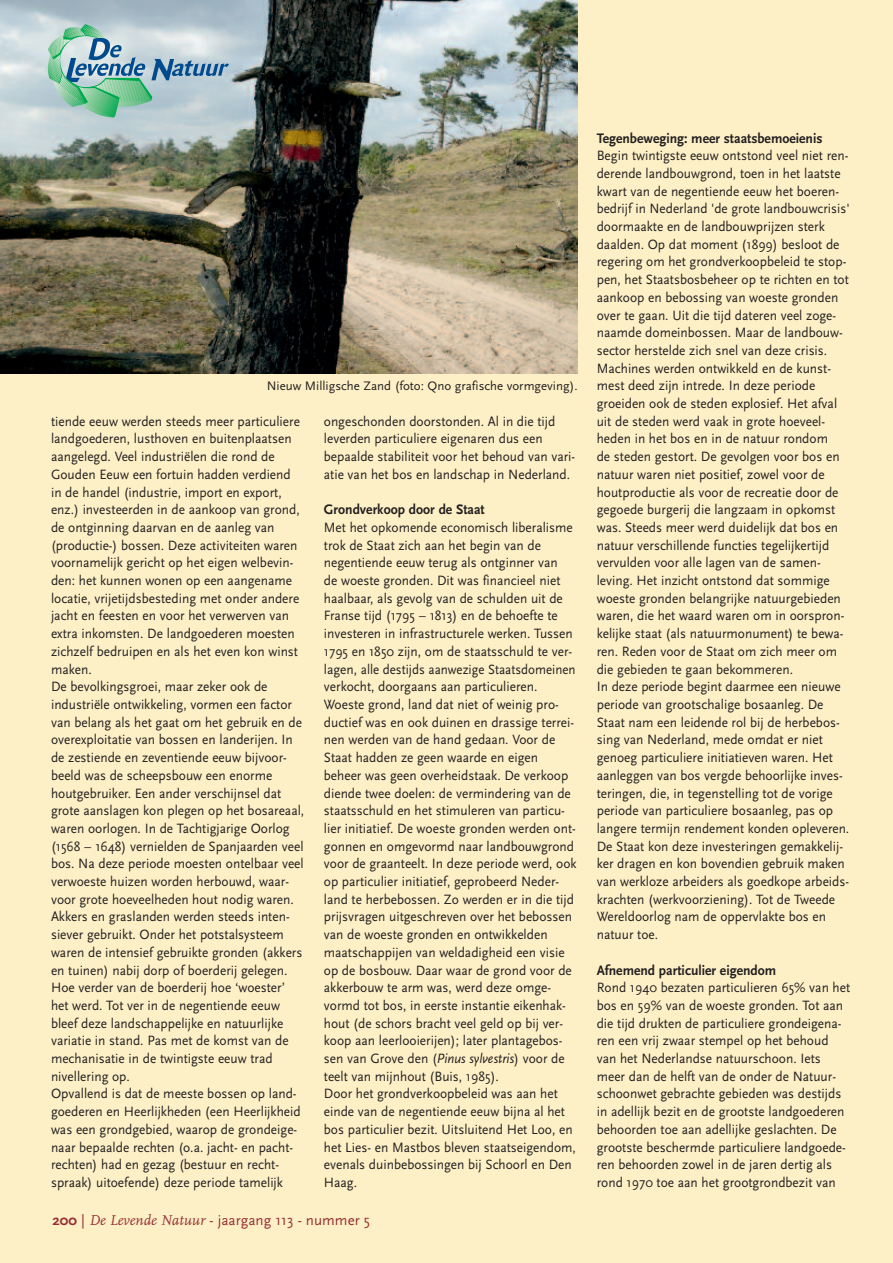
<style>
.page{position:relative;width:893px;height:1263px;background:#fef0c6}
.page>*{position:absolute;margin:0;border:0;box-sizing:border-box;transform-origin:0 0}
.t1{font:15px "Scala Sans";color:#962e33}
.t2{font:700 14.4px "Scala Sans";color:#231f20;scale:.95 1}
.t3{font:14.1px/17.7px "Scala Sans";color:#231f20;scale:.95 1}
.t4{font:12.9px "Scala Sans";color:#231f20}
.s1{font-style:italic}
.s2{font-weight:700}
.s3{font-family:"FF Scala";font-style:italic}
</style>
<div class="page">
<img style="left:0;top:0;width:578px;height:373px">
<svg style="left:46px;top:24px;width:183px;height:93px;background:#a2c4c3"></svg>
<p class="t4" style="left:267px;top:378px;width:312px">Nieuw Milligsche Zand (foto: Qno grafische vormgeving).</p>
<p class="t3" style="left:51px;top:412px;width:268px">tiende eeuw werden steeds meer particuliere landgoederen, lusthoven en buitenplaatsen aangelegd. Veel industriëlen die rond de Gouden Eeuw een fortuin hadden verdiend in de handel (industrie, import en export, enz.) investeerden in de aankoop van grond, de ontginning daarvan en de aanleg van (productie-) bossen. Deze activiteiten waren voornamelijk gericht op het eigen welbevin&shy;den: het kunnen wonen op een aangename locatie, vrijetijdsbesteding met onder andere jacht en feesten en voor het verwerven van extra inkomsten. De landgoederen moesten zichzelf bedruipen en als het even kon winst maken.<br>De bevolkingsgroei, maar zeker ook de industriële ontwikkeling, vormen een factor van belang als het gaat om het gebruik en de overexploitatie van bossen en landerijen. In de zestiende en zeventiende eeuw bijvoor&shy;beeld was de scheepsbouw een enorme houtgebruiker. Een ander verschijnsel dat grote aanslagen kon plegen op het bosareaal, waren oorlogen. In de Tachtigjarige Oorlog (1568 – 1648) vernielden de Spanjaarden veel bos. Na deze periode moesten ontelbaar veel verwoeste huizen worden herbouwd, waar&shy;voor grote hoeveelheden hout nodig waren.<br>Akkers en graslanden werden steeds inten&shy;siever gebruikt. Onder het potstalsysteem waren de intensief gebruikte gronden (akkers en tuinen) nabij dorp of boerderij gelegen.<br>Hoe verder van de boerderij hoe ‘woester’ het werd. Tot ver in de negentiende eeuw bleef deze landschappelijke en natuurlijke variatie in stand. Pas met de komst van de mechanisatie in de twintigste eeuw trad nivellering op.<br>Opvallend is dat de meeste bossen op land&shy;goederen en Heerlijkheden (een Heerlijkheid was een grondgebied, waarop de grondeige&shy;naar bepaalde rechten (o.a. jacht- en pacht&shy;rechten) had en gezag (bestuur en recht&shy;spraak) uitoefende) deze periode tamelijk</p>
<p class="t3" style="left:324px;top:412px;width:266px">ongeschonden doorstonden. Al in die tijd leverden particuliere eigenaren dus een bepaalde stabiliteit voor het behoud van vari&shy;atie van het bos en landschap in Nederland.</p>
<p class="t2" style="left:324px;top:501px;width:171px">Grondverkoop door de Staat</p>
<p class="t3" style="left:324px;top:518px;width:268px">Met het opkomende economisch liberalisme trok de Staat zich aan het begin van de negentiende eeuw terug als ontginner van<br>de woeste gronden. Dit was financieel niet haalbaar, als gevolg van de schulden uit de Franse tijd (1795 – 1813) en de behoefte te investeren in infrastructurele werken. Tussen 1795 en 1850 zijn, om de staatsschuld te ver&shy;lagen, alle destijds aanwezige Staatsdomeinen verkocht, doorgaans aan particulieren.<br>Woeste grond, land dat niet of weinig pro&shy;ductief was en ook duinen en drassige terrei&shy;nen werden van de hand gedaan. Voor de Staat hadden ze geen waarde en eigen beheer was geen overheidstaak. De verkoop diende twee doelen: de vermindering van de staatsschuld en het stimuleren van particu&shy;lier initiatief. De woeste gronden werden ont&shy;gonnen en omgevormd naar landbouwgrond voor de graanteelt. In deze periode werd, ook op particulier initiatief, geprobeerd Neder&shy;land te herbebossen. Zo werden er in die tijd prijsvragen uitgeschreven over het bebossen van de woeste gronden en ontwikkelden maatschappijen van weldadigheid een visie op de bosbouw. Daar waar de grond voor de akkerbouw te arm was, werd deze omge&shy;vormd tot bos, in eerste instantie eikenhak&shy;hout (de schors bracht veel geld op bij ver&shy;koop aan leerlooierijen); later plantagebos&shy;sen van Grove den (<span class="s1">Pinus sylvestris</span>) voor de teelt van mijnhout (Buis, 1985).<br>Door het grondverkoopbeleid was aan het einde van de negentiende eeuw bijna al het bos particulier bezit. Uitsluitend Het Loo, en het Lies- en Mastbos bleven staatseigendom, evenals duinbebossingen bij Schoorl en Den Haag.</p>
<p class="t1" style="left:53px;top:1211px;width:319px"><span class="s2">200</span> | <span class="s3">De Levende Natuur</span> - jaargang 113 - nummer 5</p>
<p class="t2" style="left:597px;top:129px;width:239px">Tegenbeweging: meer staatsbemoeienis</p>
<p class="t3" style="left:597px;top:146px;width:268px">Begin twintigste eeuw ontstond veel niet ren&shy;derende landbouwgrond, toen in het laatste kwart van de negentiende eeuw het boeren&shy;bedrijf in Nederland 'de grote landbouwcrisis' doormaakte en de landbouwprijzen sterk daalden. Op dat moment (1899) besloot de regering om het grondverkoopbeleid te stop&shy;pen, het Staatsbosbeheer op te richten en tot aankoop en bebossing van woeste gronden over te gaan. Uit die tijd dateren veel zoge&shy;naamde domeinbossen. Maar de landbouw&shy;sector herstelde zich snel van deze crisis.<br>Machines werden ontwikkeld en de kunst&shy;mest deed zijn intrede. In deze periode groeiden ook de steden explosief. Het afval uit de steden werd vaak in grote hoeveel&shy;heden in het bos en in de natuur rondom<br>de steden gestort. De gevolgen voor bos en natuur waren niet positief, zowel voor de houtproductie als voor de recreatie door de gegoede burgerij die langzaam in opkomst was. Steeds meer werd duidelijk dat bos en natuur verschillende functies tegelijkertijd vervulden voor alle lagen van de samen&shy;leving. Het inzicht ontstond dat sommige woeste gronden belangrijke natuurgebieden waren, die het waard waren om in oorspron&shy;kelijke staat (als natuurmonument) te bewa&shy;ren. Reden voor de Staat om zich meer om die gebieden te gaan bekommeren.<br>In deze periode begint daarmee een nieuwe periode van grootschalige bosaanleg. De Staat nam een leidende rol bij de herbebos&shy;sing van Nederland, mede omdat er niet genoeg particuliere initiatieven waren. Het aanleggen van bos vergde behoorlijke inves&shy;teringen, die, in tegenstelling tot de vorige periode van particuliere bosaanleg, pas op langere termijn rendement konden opleveren.<br>De Staat kon deze investeringen gemakkelij&shy;ker dragen en kon bovendien gebruik maken van werkloze arbeiders als goedkope arbeids&shy;krachten (werkvoorziening). Tot de Tweede Wereldoorlog nam de oppervlakte bos en natuur toe.</p>
<p class="t2" style="left:597px;top:961px;width:190px">Afnemend particulier eigendom</p>
<p class="t3" style="left:597px;top:978px;width:268px">Rond 1940 bezaten particulieren 65% van het bos en 59% van de woeste gronden. Tot aan die tijd drukten de particuliere grondeigena&shy;ren een vrij zwaar stempel op het behoud van het Nederlandse natuurschoon. Iets meer dan de helft van de onder de Natuur&shy;schoonwet gebrachte gebieden was destijds in adellijk bezit en de grootste landgoederen behoorden toe aan adellijke geslachten. De grootste beschermde particuliere landgoede&shy;ren behoorden zowel in de jaren dertig als rond 1970 toe aan het grootgrondbezit van</p>
</div>
